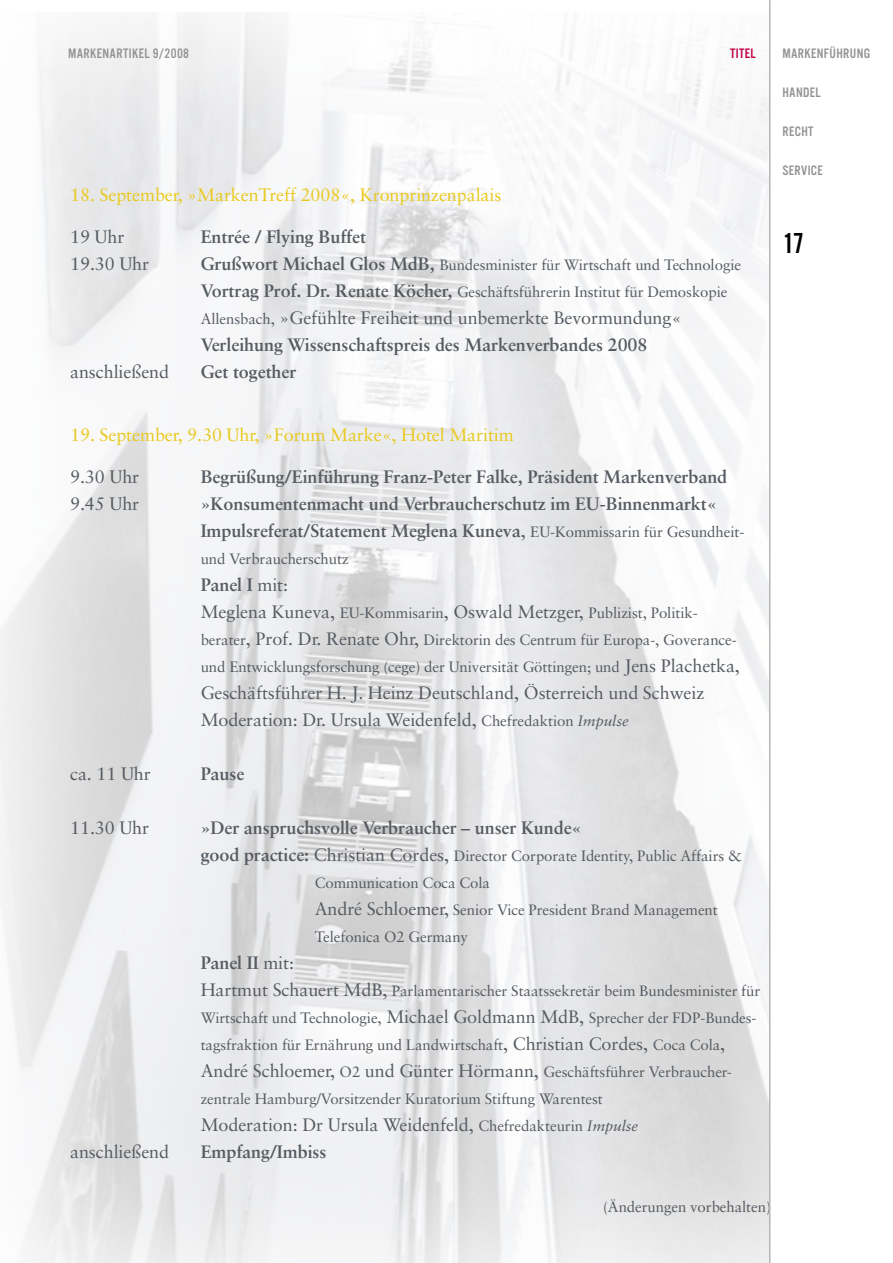
<style>
.page{position:relative;width:893px;height:1263px;background:#fff}
.page>*{position:absolute;margin:0;border:0;box-sizing:border-box;transform-origin:0 0}
.t1{font:30px "Alternate Got No 2 D";color:#000}
.t2{font:700 18px/27px "Sabon";letter-spacing:-.005em;color:#555b61}
.t3{font:18px/27px "Sabon";letter-spacing:-.005em;color:#555b61}
.t4{font:18px "Sabon";letter-spacing:-.005em;color:#e9c91e}
.t5{font:15px/27px "Sabon";letter-spacing:-.005em;color:#555b61}
.t6{font:14.25px "Alternate Got No 3 D";letter-spacing:.025em;color:#939393}
.t7{font:14.25px "Alternate Got No 3 D";letter-spacing:.025em;color:#c00045}
.s1{font-weight:700;font-size:18px}
.s2{font-weight:400;font-size:15px}
.s3{font-weight:400}
.s4{font-size:18px}
.s5{font-size:15px}
.s6{font-style:italic;font-size:15px}
</style>
<div class="page">
<img style="left:0;top:13px;width:769px;height:1250px">
<hr style="left:769px;top:0;width:1px;height:1263px;background:#b6b6b6">
<p class="t6" style="left:68px;top:46px;width:123px">MARKENARTIKEL 9/2008</p>
<p class="t7" style="left:730px;top:46px;width:27px">TITEL</p>
<p class="t4" style="left:70px;top:184px;width:433px">18. September, »MarkenTreff 2008«, Kronprinzenpalais</p>
<p class="t3" style="left:70px;top:223px;width:56px">19 Uhr</p>
<p class="t2" style="left:201px;top:223px;width:167px">Entrée / Flying Buffet</p>
<p class="t3" style="left:70px;top:250px;width:81px">19.30 Uhr</p>
<p class="t5" style="left:201px;top:251px;width:542px"><span class="s1">Grußwort Michael Glos MdB,</span> Bundesminister für Wirtschaft und Technologie<br><span class="s1">Vortrag Prof. Dr. Renate Köcher,</span> Geschäftsführerin Institut für Demoskopie</p>
<p class="t2" style="left:201px;top:304px;width:482px"><span class="s2">Allensbach,</span> <span class="s3">»Gefühlte Freiheit und unbemerkte Bevormundung«<br></span>Verleihung Wissenschaftspreis des Markenverbandes 2008</p>
<p class="t3" style="left:70px;top:358px;width:101px">anschließend</p>
<p class="t2" style="left:201px;top:358px;width:97px">Get together</p>
<p class="t6" style="left:782px;top:46px;width:89px">MARKENFÜHRUNG</p>
<p class="t6" style="left:782px;top:85px;width:40px">HANDEL</p>
<p class="t6" style="left:782px;top:124px;width:33px">RECHT</p>
<p class="t6" style="left:782px;top:163px;width:42px">SERVICE</p>
<h1 class="t1" style="left:783px;top:227px;width:23px">17</h1>
<p class="t4" style="left:70px;top:424px;width:445px">19. September, 9.30 Uhr, »Forum Marke«, Hotel Maritim</p>
<p class="t3" style="left:70px;top:463px;width:71px">9.30 Uhr</p>
<p class="t2" style="left:201px;top:463px;width:528px">Begrüßung/Einführung Franz-Peter Falke, Präsident Markenverband</p>
<p class="t3" style="left:70px;top:490px;width:71px">9.45 Uhr</p>
<p class="t2" style="left:201px;top:490px;width:545px">»Konsumentenmacht und Verbraucherschutz im EU-Binnenmarkt«<br>Impulsreferat/Statement Meglena Kuneva<span class="s3">,</span> <span class="s2">EU-Kommissarin für Gesundheit-</span></p>
<p class="t5" style="left:201px;top:545px;width:150px">und Verbraucherschutz</p>
<p class="t2" style="left:201px;top:571px;width:89px">Panel I <span class="s3">mit:</span></p>
<p class="t5" style="left:201px;top:599px;width:541px"><span class="s4">Meglena Kuneva,</span> EU-Kommisarin<span class="s4">, Oswald Metzger,</span> Publizist, Politik&shy;berater<span class="s4">, Prof. Dr. Renate Ohr,</span> Direktorin des Centrum für Europa-, Goverance&shy;und Entwicklungsforschung (cege) der Universität Göttingen; und <span class="s4">Jens Plachetka,</span></p>
<p class="t3" style="left:201px;top:679px;width:505px">Geschäftsführer H. J. Heinz Deutschland, Österreich und Schweiz<br>Moderation: Dr. Ursula Weidenfeld, <span class="s5">Chefredaktion</span> <span class="s6">Impulse</span></p>
<p class="t3" style="left:70px;top:760px;width:82px">ca. 11 Uhr</p>
<p class="t2" style="left:201px;top:760px;width:45px">Pause</p>
<p class="t3" style="left:70px;top:814px;width:81px">11.30 Uhr</p>
<p class="t2" style="left:201px;top:814px;width:382px">»Der anspruchsvolle Verbraucher – unser Kunde«</p>
<p class="t5" style="left:315px;top:842px;width:429px;text-indent:-114px"><span class="s1">good practice:</span> <span class="s4">Christian Cordes,</span> Director Corporate Identity, Public Affairs &amp; Communication Coca Cola<br><span class="s4">André Schloemer,</span> Senior Vice President Brand Management Telefonica O2 Germany</p>
<p class="t2" style="left:201px;top:949px;width:95px">Panel II <span class="s3">mit:</span></p>
<p class="t5" style="left:201px;top:977px;width:561px"><span class="s4">Hartmut Schauert MdB,</span> Parlamentarischer Staatssekretär beim Bundesminister für<br>Wirtschaft und Technologie, <span class="s4">Michael Goldmann MdB,</span> Sprecher der FDP-Bundes&shy;tagsfraktion für Ernährung und Landwirtschaft<span class="s4">, Christian Cordes,</span> Coca Cola<span class="s4">,</span></p>
<p class="t3" style="left:201px;top:1057px;width:533px">André Schloemer, <span class="s5">O2</span> und Günter Hörmann, <span class="s5">Geschäftsführer Verbraucher-</span></p>
<p class="t5" style="left:201px;top:1085px;width:404px">zentrale Hamburg/Vorsitzender Kuratorium Stiftung Warentest</p>
<p class="t3" style="left:201px;top:1111px;width:439px">Moderation: Dr Ursula Weidenfeld, <span class="s5">Chefredakteurin</span> <span class="s6">Impulse</span></p>
<p class="t3" style="left:70px;top:1138px;width:101px">anschließend</p>
<p class="t2" style="left:201px;top:1138px;width:127px">Empfang/Imbiss</p>
<p class="t5" style="left:603px;top:1193px;width:170px">(Änderungen vorbehalten)</p>
</div>
